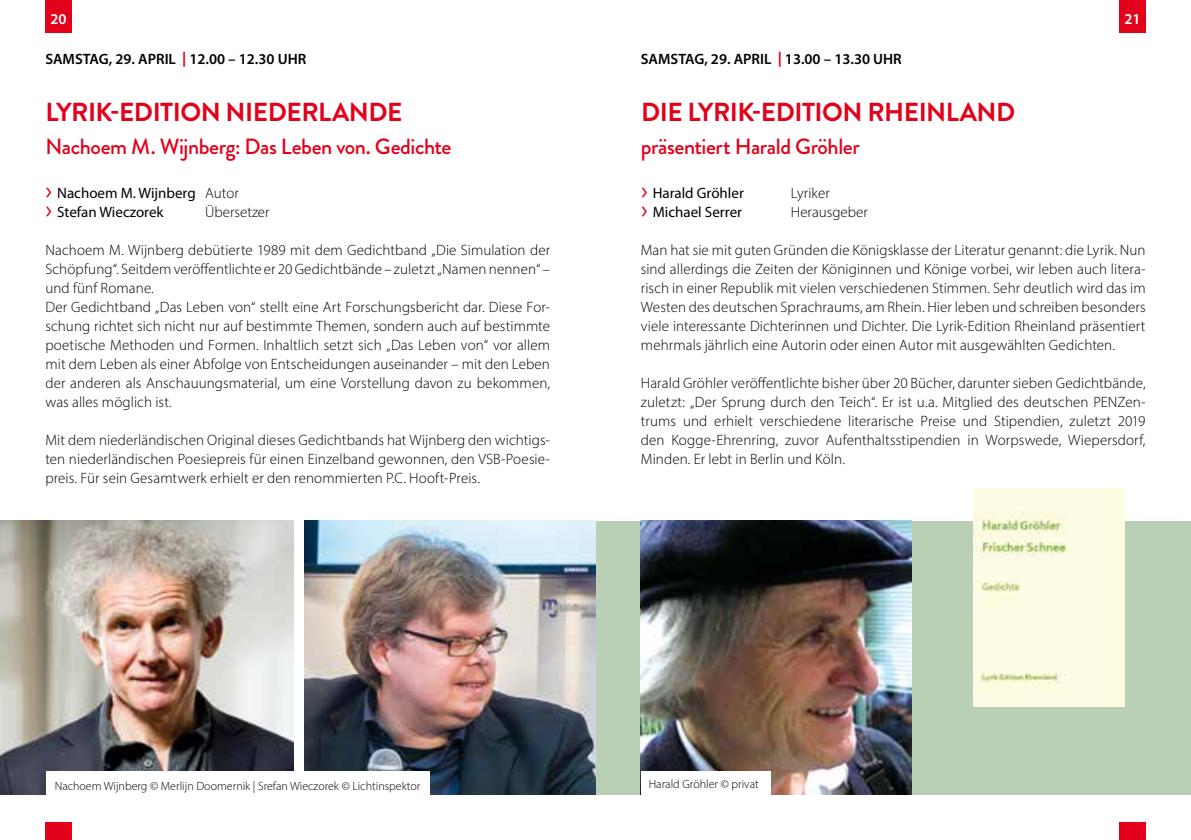
<style>
.page{position:relative;width:1191px;height:840px;background:#fff}
.page>*{position:absolute;margin:0;border:0;box-sizing:border-box;transform-origin:0 0}
.t1{font:700 26px "Brandon Grotesque";letter-spacing:-.02em;color:#e2001a}
.t2{font:500 22px "Brandon Grotesque";letter-spacing:-.02em;color:#e2001a}
.t3{font:300 15px/19px "Myriad Pro";letter-spacing:.005em;color:#000;text-align:justify}
.t4{font:15px/19px "Myriad Pro";color:#000}
.t5{font:600 15px "Myriad Pro";color:#000}
.t6{font:600 15px "Myriad Pro";color:#fff}
.t7{font:300 12px "Myriad Pro";color:#000}
.s1{font-weight:700;color:#e2001a}
.s2{font-size:26px;color:#e2001a}
.s3{font-weight:300}
</style>
<div class="page">
<div style="left:595px;top:520px;width:596px;height:274px;background:#bad0b6"></div>
<img style="left:641px;top:520px;width:270px;height:274px">
<img style="left:974px;top:488px;width:150px;height:218px">
<div style="left:45px;top:0;width:26px;height:32px;background:#e2001a"></div>
<div style="left:45px;top:822px;width:26px;height:17px;background:#e2001a"></div>
<div style="left:1119px;top:822px;width:26px;height:17px;background:#e2001a"></div>
<div style="left:1119px;top:0;width:26px;height:32px;background:#e2001a"></div>
<img style="left:304px;top:520px;width:291px;height:274px">
<img style="left:0;top:520px;width:293px;height:274px">
<div style="left:47px;top:770px;width:383px;height:28px;background:#fff"></div>
<div style="left:641px;top:770px;width:129px;height:25px;background:#fff"></div>
<p class="t6" style="left:50px;top:9px;width:18px">20</p>
<p class="t6" style="left:1124px;top:9px;width:18px">21</p>
<p class="t5" style="left:641px;top:50px;width:262px">SAMSTAG, 29. APRIL <span class="s1">|</span> 13.00 – 13.30 UHR</p>
<h1 class="t1" style="left:641px;top:94px;width:376px">DIE LYRIK-EDITION RHEINLAND</h1>
<h2 class="t2" style="left:641px;top:131px;width:220px">präsentiert Harald Gröhler</h2>
<p class="t4" style="left:641px;top:183px;width:104px"><span class="s2">›</span> Harald Gröhler</p>
<p class="t3" style="left:791px;top:183px;width:40px">Lyriker</p>
<p class="t4" style="left:641px;top:202px;width:102px"><span class="s2">›</span> Michael Serrer</p>
<p class="t3" style="left:791px;top:202px;width:78px">Herausgeber</p>
<p class="t3" style="left:641px;top:240px;width:506px">Man hat sie mit guten Gründen die Königsklasse der Literatur genannt: die Lyrik. Nun sind allerdings die Zeiten der Königinnen und Könige vorbei, wir leben auch litera&shy;risch in einer Republik mit vielen verschiedenen Stimmen. Sehr deutlich wird das im Westen des deutschen Sprachraums, am Rhein. Hier leben und schreiben besonders viele interessante Dichterinnen und Dichter. Die Lyrik-Edition Rheinland präsentiert mehrmals jährlich eine Autorin oder einen Autor mit ausgewählten Gedichten.</p>
<p class="t3" style="left:641px;top:373px;width:506px">Harald Gröhler veröffentlichte bisher über 20 Bücher, darunter sieben Gedichtbände, zuletzt: „Der Sprung durch den Teich“. Er ist u.a. Mitglied des deutschen PENZen&shy;trums und erhielt verschiedene literarische Preise und Stipendien, zuletzt 2019 den Kogge-Ehrenring, zuvor Aufenthaltsstipendien in Worpswede, Wiepersdorf, Minden. Er lebt in Berlin und Köln.</p>
<p class="t5" style="left:45px;top:50px;width:262px">SAMSTAG, 29. APRIL <span class="s1">|</span> 12.00 – 12.30 UHR</p>
<h1 class="t1" style="left:46px;top:94px;width:358px">LYRIK-EDITION NIEDERLANDE</h1>
<h2 class="t2" style="left:45px;top:131px;width:407px">Nachoem M. Wijnberg: Das Leben von. Gedichte</h2>
<p class="t4" style="left:46px;top:183px;width:195px"><span class="s2">›</span> Nachoem M. Wijnberg <span class="s3">Autor </span><span class="s2">›</span> Stefan Wieczorek</p>
<p class="t3" style="left:205px;top:202px;width:66px">Übersetzer</p>
<p class="t3" style="left:45px;top:240px;width:506px;text-align:left">Nachoem M. Wijnberg debütierte 1989 mit dem Gedichtband „Die Simulation der Schöpfung“. Seitdem veröffentlichte er 20 Gedichtbände – zuletzt „Namen nennen“ – und fünf Romane.<br>Der Gedichtband „Das Leben von“ stellt eine Art Forschungsbericht dar. Diese For&shy;schung richtet sich nicht nur auf bestimmte Themen, sondern auch auf bestimmte poetische Methoden und Formen. Inhaltlich setzt sich „Das Leben von“ vor allem mit dem Leben als einer Abfolge von Entscheidungen auseinander – mit den Leben der anderen als Anschauungsmaterial, um eine Vorstellung davon zu bekommen, was alles möglich ist.</p>
<p class="t3" style="left:45px;top:430px;width:506px">Mit dem niederländischen Original dieses Gedichtbands hat Wijnberg den wichtigs&shy;ten niederländischen Poesiepreis für einen Einzelband gewonnen, den VSB-Poesie&shy;preis. Für sein Gesamtwerk erhielt er den renommierten P.C. Hooft-Preis.</p>
<p class="t7" style="left:55px;top:778px;width:367px">Nachoem Wijnberg © Merlijn Doomernik | Srefan Wieczorek © Lichtinspektor</p>
<p class="t7" style="left:649px;top:776px;width:112px">Harald Gröhler © privat</p>
</div>
